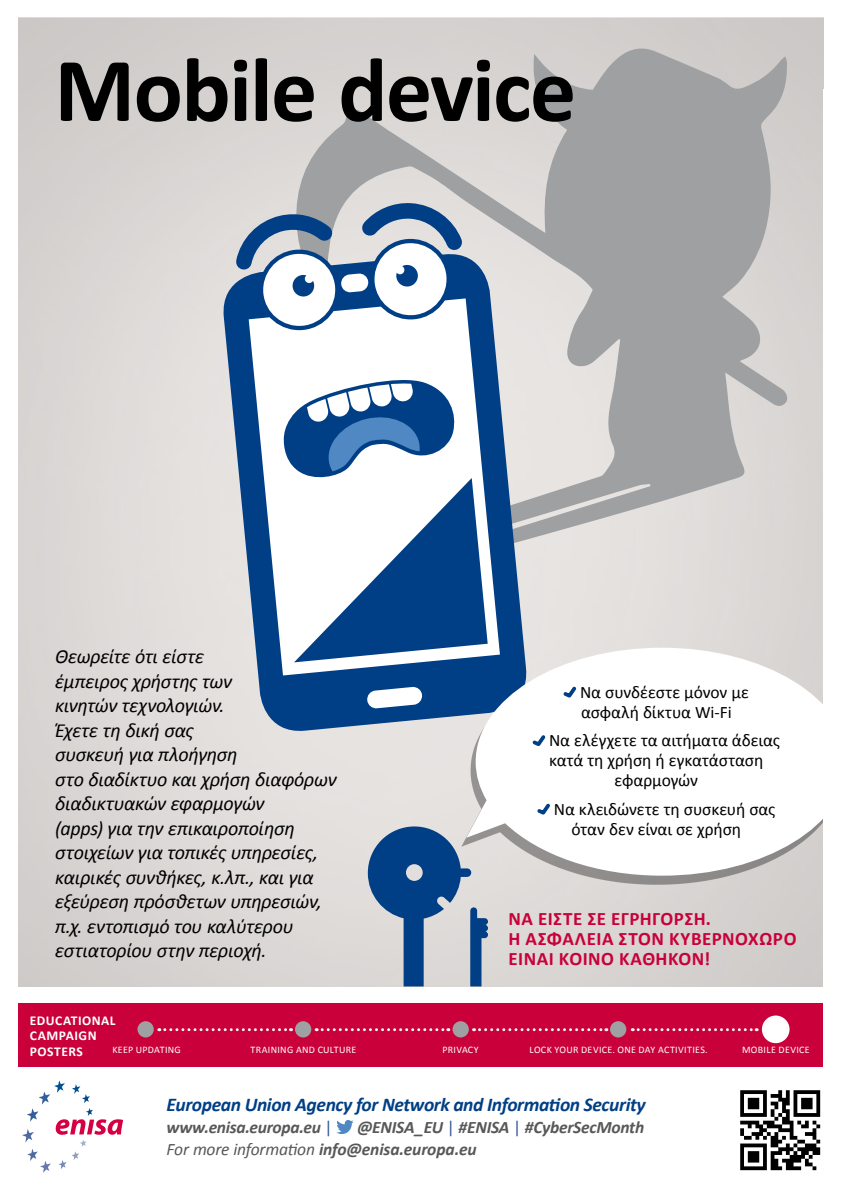
<style>
.page{position:relative;width:842px;height:1192px;background:#fff}
.page>*{position:absolute;margin:0;border:0;box-sizing:border-box;transform-origin:0 0}
.t1{font:700 92px "Calibri";letter-spacing:-.02em;color:#000}
.t2{font:italic 20px/24.5px "Calibri";letter-spacing:-.015em;color:#000}
.t3{font:italic 700 19.5px "Calibri";letter-spacing:-.02em;color:#003f85}
.t4{font:700 19px/20px "Calibri";letter-spacing:.025em;color:#c90039}
.t5{font:17.5px/20px "Calibri";letter-spacing:-.005em;color:#000}
.t6{font:italic 700 17.5px/22px "Calibri";letter-spacing:-.015em;color:#58585a}
.t7{font:700 13.55px/15.6px "Calibri";letter-spacing:.035em;color:#fff}
.t8{font:10px "Calibri";letter-spacing:.03em;color:#fff}
.s1{font-weight:400;font-style:normal;color:#395a97}
.s2{font-weight:400}
</style>
<div class="page">
<svg style="left:740px;top:1090px;width:80px;height:80px"></svg>
<svg style="left:22px;top:1081px;width:101px;height:92px"></svg>
<svg style="left:336px;top:1120px;width:18px;height:14px"></svg>
<div style="left:18px;top:1003px;width:806px;height:64px;background:#c90039"></div>
<svg style="left:159px;top:1028px;width:132px;height:3px"></svg>
<svg style="left:316px;top:1028px;width:133px;height:3px"></svg>
<svg style="left:473px;top:1028px;width:134px;height:3px"></svg>
<svg style="left:632px;top:1028px;width:125px;height:3px"></svg>
<div style="left:137px;top:1021px;width:17px;height:16px;background:#9ea0a2;border-radius:50%"></div>
<div style="left:295px;top:1021px;width:16px;height:16px;background:#9ea0a2;border-radius:50%"></div>
<div style="left:452px;top:1021px;width:17px;height:16px;background:#9ea0a2;border-radius:50%"></div>
<div style="left:610px;top:1021px;width:16px;height:16px;background:#9ea0a2;border-radius:50%"></div>
<div style="left:762px;top:1016px;width:27px;height:27px;background:#fff;border-radius:50%"></div>
<svg style="left:295px;top:46px;width:493px;height:507px;background:#bcbbbb"></svg>
<svg style="left:220px;top:250px;width:310px;height:485px"></svg>
<svg style="left:279px;top:372px;width:209px;height:290px"></svg>
<svg style="left:225px;top:198px;width:249px;height:135px"></svg>
<svg style="left:368px;top:826px;width:120px;height:160px;background:#6f8cae"></svg>
<div style="left:461px;top:656px;width:381px;height:228px;background:#000;opacity:.35"></div>
<svg style="left:466px;top:648px;width:358px;height:228px"></svg>
<svg style="left:560px;top:683px;width:19px;height:17px"></svg>
<svg style="left:529px;top:732px;width:20px;height:17px"></svg>
<svg style="left:534px;top:800px;width:19px;height:17px"></svg>
<div style="left:824px;top:89px;width:18px;height:1072px;background:#fff"></div>
<h1 class="t1" style="left:55px;top:25px;width:523px">MOBILE DEVICE</h1>
<p class="t2" style="left:55px;top:643px;width:283px">Θεωρείτε ότι είστε<br>έμπειρος χρήστης των<br>κινητών τεχνολογιών.<br>Έχετε τη δική σας<br>συσκευή για πλοήγηση<br>στο διαδίκτυο και χρήση διαφόρων διαδικτυακών εφαρμογών<br>(apps) για την επικαιροποίηση στοιχείων για τοπικές υπηρεσίες, καιρικές συνθήκες, κ.λπ., και για εξεύρεση πρόσθετων υπηρεσιών, π.χ. εντοπισμό του καλύτερου εστιατορίου στην περιοχή.</p>
<p class="t5" style="left:580px;top:682px;width:171px">ΝΑ ΣΥΝΔΈΕΣΤΕ ΜΌΝΟΝ ΜΕ<br>ΑΣΦΑΛΉ ΔΊΚΤΥΑ WI-FI</p>
<p class="t5" style="left:549px;top:730px;width:232px">ΝΑ ΕΛΈΓΧΕΤΕ ΤΑ ΑΙΤΉΜΑΤΑ ΆΔΕΙΑΣ</p>
<p class="t5" style="left:549px;top:750px;width:216px">ΚΑΤΆ ΤΗ ΧΡΉΣΗ Ή ΕΓΚΑΤΆΣΤΑΣΗ</p>
<p class="t5" style="left:615px;top:770px;width:85px">ΕΦΑΡΜΟΓΏΝ</p>
<p class="t5" style="left:571px;top:799px;width:205px;text-indent:-17px">ΝΑ ΚΛΕΙΔΏΝΕΤΕ ΤΗ ΣΥΣΚΕΥΉ ΣΑΣ<br>ΌΤΑΝ ΔΕΝ ΕΊΝΑΙ ΣΕ ΧΡΉΣΗ</p>
<p class="t4" style="left:508px;top:908px;width:289px">ΝΑ ΕΊΣΤΕ ΣΕ ΕΓΡΉΓΟΡΣΗ.<br>Η ΑΣΦΆΛΕΙΑ ΣΤΟΝ ΚΥΒΕΡΝΟΧΏΡΟ<br>ΕΊΝΑΙ ΚΟΙΝΌ</p>
<p class="t4" style="left:619px;top:948px;width:93px">ΚΑΘΉΚΟΝ!</p>
<p class="t7" style="left:30px;top:1012px;width:87px">EDUCATIONAL<br>CAMPAIGN<br>POSTERS</p>
<p class="t8" style="left:112px;top:1043px;width:70px">KEEP UPDATING</p>
<p class="t8" style="left:442px;top:1043px;width:38px">PRIVACY</p>
<p class="t8" style="left:529px;top:1043px;width:180px">LOCK YOUR DEVICE. ONE DAY ACTIVITIES.</p>
<p class="t8" style="left:742px;top:1043px;width:69px">MOBILE DEVICE</p>
<p class="t8" style="left:251px;top:1043px;width:107px">TRAINING AND CULTURE</p>
<p class="t3" style="left:167px;top:1091px;width:481px">European Union Agency for Network and Information Security</p>
<p class="t6" style="left:167px;top:1115px;width:479px;text-indent:191px">@ENISA_EU <span class="s1">|</span> #ENISA <span class="s1">|</span> #CyberSecMonth<br><span class="s2">For more information</span> info@enisa.europa.eu</p>
<p class="t6" style="left:167px;top:1115px;width:168px">www.enisa.europa.eu <span class="s1">|</span></p>
</div>
